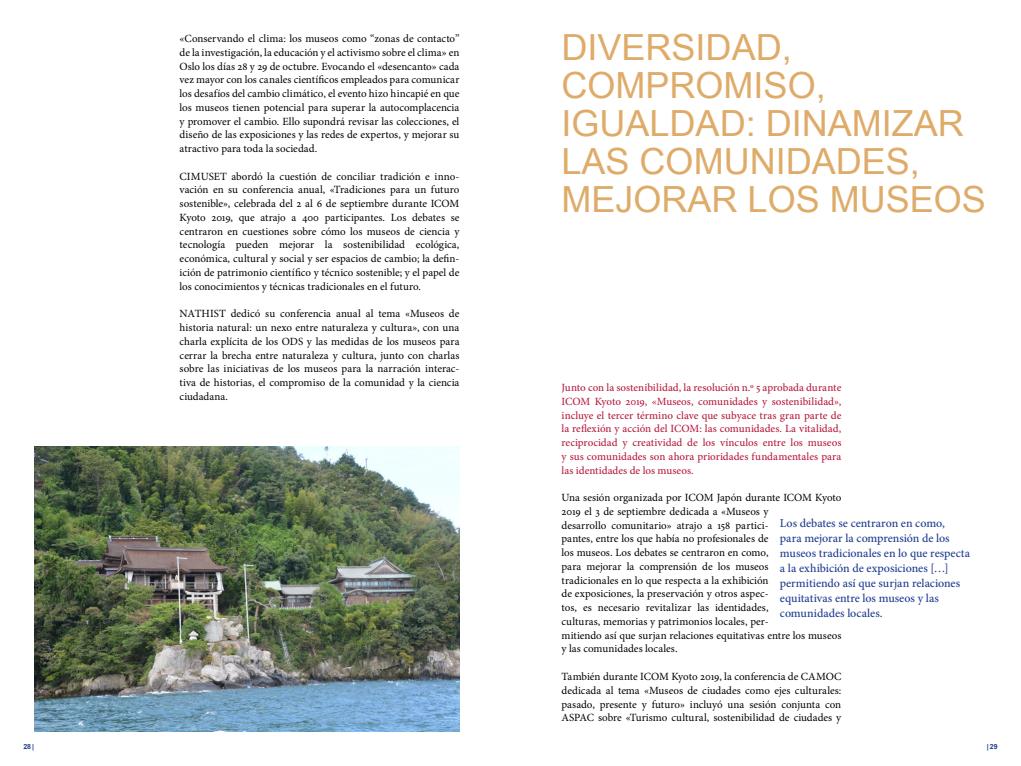
<style>
.page{position:relative;width:1021px;height:766px;background:#fff}
.page>*{position:absolute;margin:0;border:0;box-sizing:border-box;transform-origin:0 0}
.t1{font:36px/38px "Arial Unicode MS";color:#deab69}
.t2{font:500 12px/15px "Minion Pro";letter-spacing:-.005em;color:#1f3c90}
.t3{font:11px/13.8px "Minion Pro";color:#000;text-align:justify}
.t4{font:500 11px/13.8px "Minion Pro";color:#b71e3f;text-align:justify}
.t5{font:700 7px "Arial";color:#1f3c90}
</style>
<div class="page">
<img style="left:34px;top:446px;width:425px;height:285px">
<p class="t3" style="left:180px;top:32px;width:281px">«Conservando el clima: los museos como “zonas de contacto” de la investigación, la educación y el activismo sobre el clima» en Oslo los días 28 y 29 de octubre. Evocando el «desencanto» cada vez mayor con los canales científicos empleados para comunicar los desafíos del cambio climático, el evento hizo hincapié en que los museos tienen potencial para superar la autocomplacencia y promover el cambio. Ello supondrá revisar las colecciones, el diseño de las exposiciones y las redes de expertos, y mejorar su atractivo para toda la sociedad.</p>
<p class="t3" style="left:180px;top:169px;width:281px">CIMUSET abordó la cuestión de conciliar tradición e inno&shy;vación en su conferencia anual, «Tradiciones para un futuro sostenible», celebrada del 2 al 6 de septiembre durante ICOM Kyoto 2019, que atrajo a 400 participantes. Los debates se centraron en cuestiones sobre cómo los museos de ciencia y tecnología pueden mejorar la sostenibilidad ecológica, económica, cultural y social y ser espacios de cambio; la defin&shy;ición de patrimonio científico y técnico sostenible; y el papel de los conocimientos y técnicas tradicionales en el futuro.</p>
<p class="t3" style="left:180px;top:307px;width:281px">NATHIST dedicó su conferencia anual al tema «Museos de historia natural: un nexo entre naturaleza y cultura», con una charla explícita de los ODS y las medidas de los museos para cerrar la brecha entre naturaleza y cultura, junto con charlas sobre las iniciativas de los museos para la narración interac&shy;tiva de historias, el compromiso de la comunidad y la ciencia ciudadana.</p>
<h1 class="t1" style="left:561px;top:27px;width:426px">DIVERSIDAD,<br>COMPROMISO,<br>IGUALDAD: DINAMIZAR<br>LAS COMUNIDADES,<br>MEJORAR LOS MUSEOS</h1>
<p class="t4" style="left:561px;top:380px;width:281px">Junto con la sostenibilidad, la resolución n.º 5 aprobada durante ICOM Kyoto 2019, «Museos, comunidades y sostenibilidad», incluye el tercer término clave que subyace tras gran parte de la reflexión y acción del ICOM: las comunidades. La vitalidad, reciprocidad y creatividad de los vínculos entre los museos y sus comunidades son ahora prioridades fundamentales para las identidades de los museos.</p>
<p class="t3" style="left:561px;top:490px;width:281px;text-align:left">Una sesión organizada por ICOM Japón durante ICOM Kyoto 2019 el 3 de septiembre dedicada a «Museos y<br>desarrollo comunitario» atrajo a 158 partici-<br>pantes, entre los que había no profesionales de<br>los museos. Los debates se centraron en como,<br>para mejorar la comprensión de los museos<br>tradicionales en lo que respecta a la exhibición<br>de exposiciones, la preservación y otros aspec-<br>tos, es necesario revitalizar las identidades,<br>culturas, memorias y patrimonios locales, per-<br>mitiendo así que surjan relaciones equitativas entre los museos y las comunidades locales.</p>
<p class="t3" style="left:561px;top:669px;width:281px">También durante ICOM Kyoto 2019, la conferencia de CAMOC dedicada al tema «Museos de ciudades como ejes culturales: pasado, presente y futuro» incluyó una sesión conjunta con ASPAC sobre «Turismo cultural, sostenibilidad de ciudades y</p>
<p class="t2" style="left:780px;top:515px;width:192px">Los debates se centraron en como,<br>para mejorar la comprensión de los museos tradicionales en lo que respecta a la exhibición de exposiciones […] permitiendo así que surjan relaciones equitativas entre los museos y las comunidades locales.</p>
<p class="t5" style="left:23px;top:741px;width:12px">28|</p>
<p class="t5" style="left:986px;top:741px;width:12px">|29</p>
</div>
